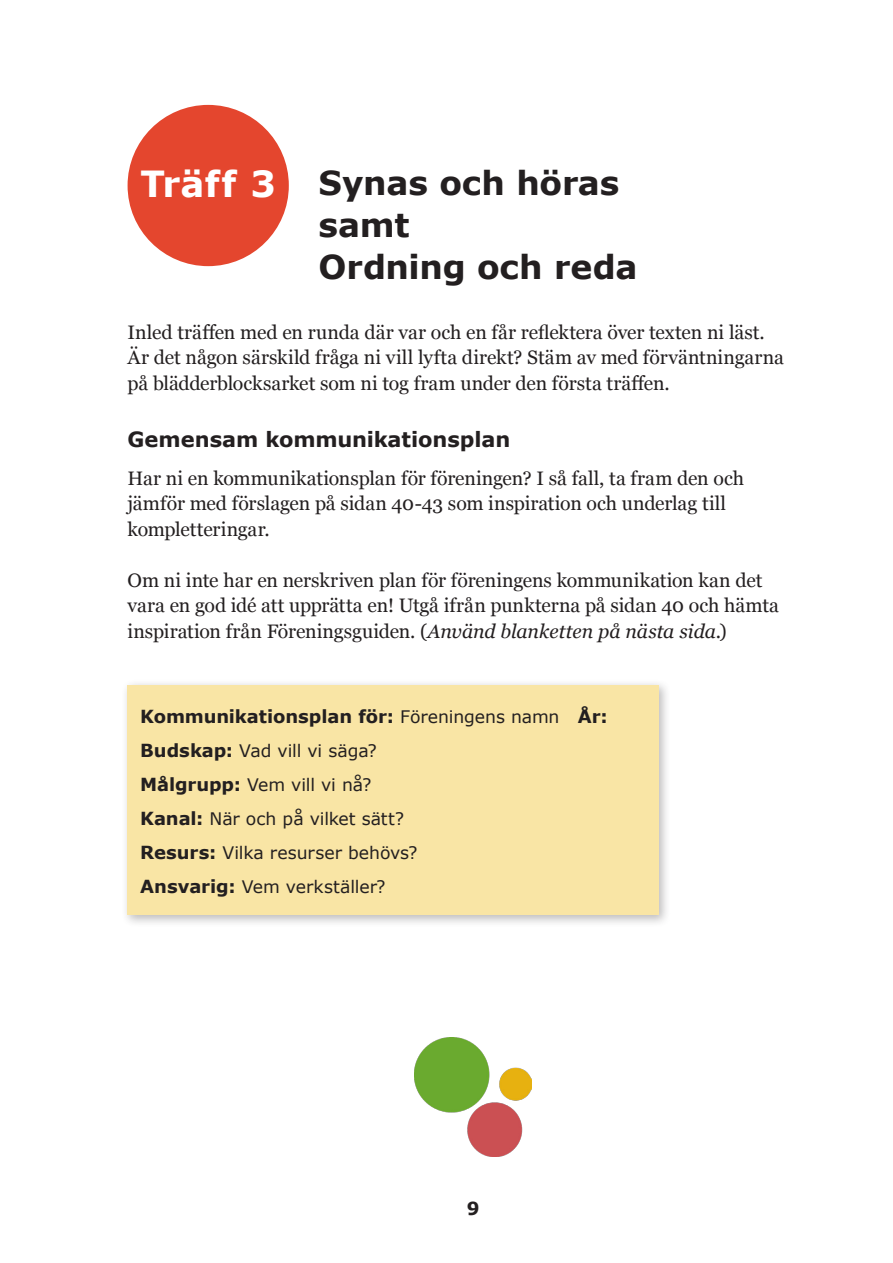
<style>
.page{position:relative;width:893px;height:1263px;background:#fff}
.page>*{position:absolute;margin:0;border:0;box-sizing:border-box;transform-origin:0 0}
.Rubrik{font:700 36px "Verdana";letter-spacing:.005em;color:#fff}
.Rubrik-2{font:700 33px/42px "Verdana";letter-spacing:-.005em;color:#231f20}
.Underrubrik_1{font:700 21px "Verdana";letter-spacing:-.005em;color:#231f20}
.Brödtext{font:19.5px/25.5px "Georgia";letter-spacing:-.005em;color:#231f20}
.Brödtext-2{font:700 18px "Verdana";letter-spacing:-.005em;color:#231f20}
.Brödtext-3{font:17.25px "Verdana";letter-spacing:-.005em;color:#231f20}
.s1{font-style:italic}
.s2{font-weight:400;font-size:17.25px}
.s3{font-weight:700;font-size:18px}
</style>
<div class="page">
<div style="left:121px;top:679px;width:550px;height:248px;background:#231f20;opacity:.3"></div>
<div style="left:128px;top:685px;width:531px;height:230px;background:#f9e5a5"></div>
<div style="left:128px;top:105px;width:161px;height:161px;background:#e4462e;border-radius:50%"></div>
<img style="left:415px;top:1038px;width:116px;height:119px">
<p class="Rubrik" style="left:140px;top:158px;width:137px">Träff 3</p>
<p class="Rubrik-2" style="left:319px;top:162px;width:320px">Synas och höras samt<br>Ordning och reda</p>
<p class="Brödtext" style="left:128px;top:319px;width:658px">Inled träffen med en runda där var och en får reflektera över texten ni läst.<br>Är det någon särskild fråga ni vill lyfta direkt? Stäm av med förväntningarna på blädderblocksarket som ni tog fram under den första träffen.</p>
<p class="Underrubrik_1" style="left:128px;top:424px;width:384px">Gemensam kommunikationsplan</p>
<p class="Brödtext" style="left:128px;top:465px;width:618px">Har ni en kommunikationsplan för föreningen? I så fall, ta fram den och jämför med förslagen på sidan 40-43 som inspiration och underlag till kompletteringar.</p>
<p class="Brödtext" style="left:128px;top:567px;width:653px">Om ni inte har en nerskriven plan för föreningens kommunikation kan det vara en god idé att upprätta en! Utgå ifrån punkterna på sidan 40 och hämta inspiration från Föreningsguiden. (<span class="s1">Använd blanketten på nästa sida</span>.)</p>
<p class="Brödtext-2" style="left:140px;top:704px;width:469px">Kommunikationsplan för: <span class="s2">Föreningens namn</span> År:</p>
<p class="Brödtext-3" style="left:140px;top:739px;width:238px"><span class="s3">Budskap:</span> Vad vill vi säga?</p>
<p class="Brödtext-3" style="left:140px;top:773px;width:233px"><span class="s3">Målgrupp:</span> Vem vill vi nå?</p>
<p class="Brödtext-3" style="left:140px;top:807px;width:265px"><span class="s3">Kanal:</span> När och på vilket sätt?</p>
<p class="Brödtext-3" style="left:140px;top:841px;width:279px"><span class="s3">Resurs:</span> Vilka resurser behövs?</p>
<p class="Brödtext-3" style="left:140px;top:875px;width:247px"><span class="s3">Ansvarig:</span> Vem verkställer?</p>
<p class="Brödtext-2" style="left:467px;top:1196px;width:14px">9</p>
</div>
